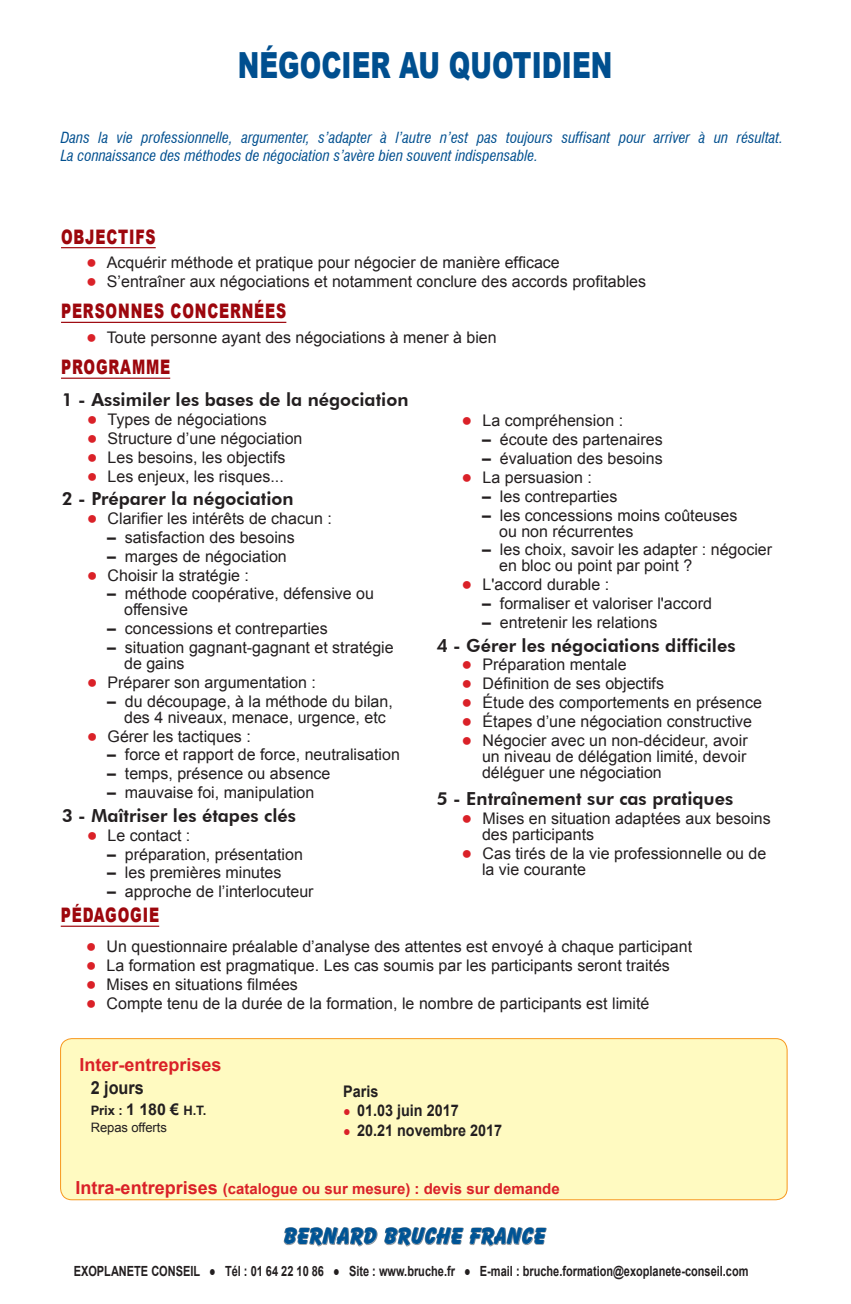
<style>
.page{position:relative;width:851px;height:1304px;background:#fff}
.page>*{position:absolute;margin:0;border:0;box-sizing:border-box;transform-origin:0 0}
.t1{font:900 36px "Arial";color:#004f8f;scale:.72 1}
.t2{font:800 24px "Balloon BT";letter-spacing:.005em;color:#005495}
.t3{font:900 20px "Arial";letter-spacing:.06em;color:#9d070d;scale:.7 1}
.t4{font:800 18px "Futura BT";color:#231f20}
.t5{font:700 18px "Arial";color:#da2128}
.t6{font:700 18px "Arial";color:#231f20;scale:.9 1}
.t7{font:16px/16px "Arial";color:#231f20}
.t8{font:700 16px "Arial";color:#231f20;scale:.9 1}
.t9{font:italic condensed 15px/18px "Swiss 721 BT";color:#004f8f}
.t10{font:700 15px "Arial";color:#da2128}
.t11{font:700 14px "Arial";color:#231f20;scale:.78 1}
.t12{font:13px/17.8px "Arial";letter-spacing:-.005em;color:#231f20}
.s1{font-weight:700;font-size:18px;color:#da2128}
.s2{font-weight:700}
.s3{font-weight:700;font-size:16px}
.s4{font-size:14px;color:#da2128}
.s5{font-size:18px}
</style>
<div class="page">
<svg style="left:283px;top:1227px;width:264px;height:20px"></svg>
<div style="left:61px;top:1039px;width:726px;height:161px;background:#fffac1;border-radius:11px"></div>
<div style="left:60px;top:1038px;width:727px;height:162px;border:1px solid #f7971d;border-radius:11px"></div>
<hr style="left:61px;top:247px;width:95px;height:1px;background:#9d070d">
<hr style="left:61px;top:322px;width:225px;height:1px;background:#9d070d">
<hr style="left:61px;top:378px;width:109px;height:1px;background:#9d070d">
<hr style="left:61px;top:926px;width:98px;height:1px;background:#9d070d">
<h1 class="t1" style="left:238px;top:39px;width:521px">NÉGOCIER AU QUOTIDIEN</h1>
<p class="t9" style="left:61px;top:129px;width:723px">Dans la vie professionnelle, argumenter, s’adapter à l’autre n’est pas toujours suffisant pour arriver à un résultat.<br>La connaissance des méthodes de négociation s’avère bien souvent indispensable.</p>
<p class="t3" style="left:61px;top:222px;width:65px">OBJECTIFS</p>
<p class="t7" style="left:86px;top:255px;width:475px"><span class="s1">●</span> Acquérir méthode et pratique pour négocier de manière efficace</p>
<p class="t7" style="left:86px;top:274px;width:561px"><span class="s1">●</span> S’entraîner aux négociations et notamment conclure des accords profitables</p>
<p class="t3" style="left:61px;top:297px;width:66px">PERSONNES</p>
<p class="t3" style="left:170px;top:297px;width:18px">CONCE</p>
<p class="t3" style="left:230px;top:297px;width:66px">RNÉES</p>
<p class="t7" style="left:86px;top:329px;width:412px"><span class="s1">●</span> Toute personne ayant des négociations à mener à bien</p>
<p class="t3" style="left:61px;top:353px;width:157px">PROGRAMME</p>
<p class="t4" style="left:62px;top:389px;width:348px">1 - Assimiler les bases de la négociation</p>
<p class="t7" style="left:87px;top:412px;width:182px"><span class="s1">●</span> Types de négociations</p>
<p class="t7" style="left:87px;top:430px;width:217px"><span class="s1">●</span> Structure d’une négociation</p>
<p class="t7" style="left:87px;top:449px;width:200px"><span class="s1">●</span> Les besoins, les objectifs</p>
<p class="t7" style="left:87px;top:468px;width:198px"><span class="s1">●</span> Les enjeux, les risques...</p>
<p class="t4" style="left:62px;top:488px;width:233px">2 - Préparer la négociation</p>
<p class="t7" style="left:87px;top:511px;width:246px"><span class="s1">●</span> Clarifier les intérêts de chacun :</p>
<p class="t7" style="left:107px;top:530px;width:189px"><span class="s2">–</span> satisfaction des besoins</p>
<p class="t7" style="left:107px;top:548px;width:181px"><span class="s2">–</span> marges de négociation</p>
<p class="t7" style="left:87px;top:567px;width:164px"><span class="s1">●</span> Choisir la stratégie :</p>
<p class="t7" style="left:124px;top:586px;width:251px;text-indent:-17px"><span class="s2">–</span> méthode coopérative, défensive ou offensive</p>
<p class="t7" style="left:107px;top:621px;width:222px"><span class="s2">–</span> concessions et contreparties</p>
<p class="t7" style="left:124px;top:640px;width:271px;text-indent:-17px"><span class="s2">–</span> situation gagnant-gagnant et stratégie de gains</p>
<p class="t7" style="left:87px;top:675px;width:230px"><span class="s1">●</span> Préparer son argumentation :</p>
<p class="t7" style="left:124px;top:693px;width:270px;text-indent:-17px"><span class="s2">–</span> du découpage, à la méthode du bilan, des 4 niveaux, menace, urgence, etc</p>
<p class="t7" style="left:87px;top:728px;width:166px"><span class="s1">●</span> Gérer les tactiques :</p>
<p class="t7" style="left:107px;top:747px;width:294px"><span class="s2">–</span> force et rapport de force, neutralisation</p>
<p class="t7" style="left:107px;top:766px;width:225px"><span class="s2">–</span> temps, présence ou absence</p>
<p class="t7" style="left:107px;top:785px;width:209px"><span class="s2">–</span> mauvaise foi, manipulation</p>
<p class="t4" style="left:62px;top:804px;width:236px">3 - Maîtriser les étapes clés</p>
<p class="t7" style="left:87px;top:827px;width:105px"><span class="s1">●</span> Le contact :</p>
<p class="t7" style="left:107px;top:846px;width:197px"><span class="s2">–</span> préparation, présentation</p>
<p class="t7" style="left:107px;top:865px;width:176px"><span class="s2">–</span> les premières minutes</p>
<p class="t7" style="left:107px;top:884px;width:208px"><span class="s2">–</span> approche de l’interlocuteur</p>
<p class="t7" style="left:461px;top:413px;width:163px"><span class="s1">●</span> La compréhension :</p>
<p class="t7" style="left:482px;top:432px;width:182px"><span class="s2">–</span> écoute des partenaires</p>
<p class="t7" style="left:482px;top:451px;width:182px"><span class="s2">–</span> évaluation des besoins</p>
<p class="t7" style="left:461px;top:469px;width:132px"><span class="s1">●</span> La persuasion :</p>
<p class="t7" style="left:482px;top:488px;width:137px"><span class="s2">–</span> les contreparties</p>
<p class="t7" style="left:499px;top:507px;width:240px;text-indent:-17px"><span class="s2">–</span> les concessions moins coûteuses ou non récurrentes</p>
<p class="t7" style="left:499px;top:542px;width:274px;text-indent:-17px"><span class="s2">–</span> les choix, savoir les adapter : négocier en bloc ou point par point ?</p>
<p class="t7" style="left:461px;top:577px;width:149px"><span class="s1">●</span> L'accord durable :</p>
<p class="t7" style="left:482px;top:596px;width:231px"><span class="s2">–</span> formaliser et valoriser l'accord</p>
<p class="t7" style="left:482px;top:614px;width:177px"><span class="s2">–</span> entretenir les relations</p>
<p class="t4" style="left:436px;top:634px;width:300px">4 - Gérer les négociations difficiles</p>
<p class="t7" style="left:461px;top:657px;width:166px"><span class="s1">●</span> Préparation mentale</p>
<p class="t7" style="left:461px;top:676px;width:204px"><span class="s1">●</span> Définition de ses objectifs</p>
<p class="t7" style="left:461px;top:695px;width:302px"><span class="s1">●</span> Étude des comportements en présence</p>
<p class="t7" style="left:461px;top:713px;width:292px"><span class="s1">●</span> Étapes d’une négociation constructive</p>
<p class="t7" style="left:482px;top:732px;width:267px;text-align:justify;text-indent:-20px"><span class="s1">●</span> Négocier avec un non-décideur, avoir un niveau de délégation limité, devoir déléguer une négociation</p>
<p class="t4" style="left:436px;top:788px;width:298px">5 - Entraînement sur cas pratiques</p>
<p class="t7" style="left:482px;top:811px;width:290px;text-indent:-20px"><span class="s1">●</span> Mises en situation adaptées aux besoins des participants</p>
<p class="t7" style="left:482px;top:846px;width:286px;text-indent:-20px"><span class="s1">●</span> Cas tirés de la vie professionnelle ou de la vie courante</p>
<p class="t3" style="left:61px;top:901px;width:142px">PÉDAGOGIE</p>
<p class="t7" style="left:86px;top:939px;width:608px"><span class="s1">●</span> Un questionnaire préalable d’analyse des attentes est envoyé à chaque participant</p>
<p class="t7" style="left:86px;top:958px;width:585px"><span class="s1">●</span> La formation est pragmatique. Les cas soumis par les participants seront traités</p>
<p class="t7" style="left:86px;top:977px;width:214px"><span class="s1">●</span> Mises en situations filmées</p>
<p class="t7" style="left:86px;top:995px;width:565px"><span class="s1">●</span> Compte tenu de la durée de la formation, le nombre de participants est limité</p>
<p class="t5" style="left:79px;top:1053px;width:144px">Inter-entreprises</p>
<p class="t6" style="left:91px;top:1075px;width:61px">2 jours</p>
<p class="t12" style="left:91px;top:1101px;width:117px"><span class="s2">Prix :</span> <span class="s3">1 180 €</span> <span class="s2">H.T.<br></span>Repas offerts</p>
<p class="t8" style="left:343px;top:1080px;width:41px">Paris</p>
<p class="t8" style="left:343px;top:1100px;width:130px"><span class="s4">●</span> 01.03 juin 2017</p>
<p class="t8" style="left:343px;top:1120px;width:178px"><span class="s4">●</span> 20.21 novembre 2017</p>
<p class="t10" style="left:76px;top:1179px;width:485px"><span class="s5">Intra-entreprises</span> (catalogue ou sur mesure) : devis sur demande</p>
<h2 class="t2" style="left:283px;top:1222px;width:264px">BERNARD BRUCHE FRANCE</h2>
<p class="t11" style="left:74px;top:1262px;width:866px">EXOPLANETE CONSEIL ● Tél : 01 64 22 10 86 ● Site : www.bruche.fr ● E-mail : bruche.formation@exoplanete-conseil.com</p>
</div>
